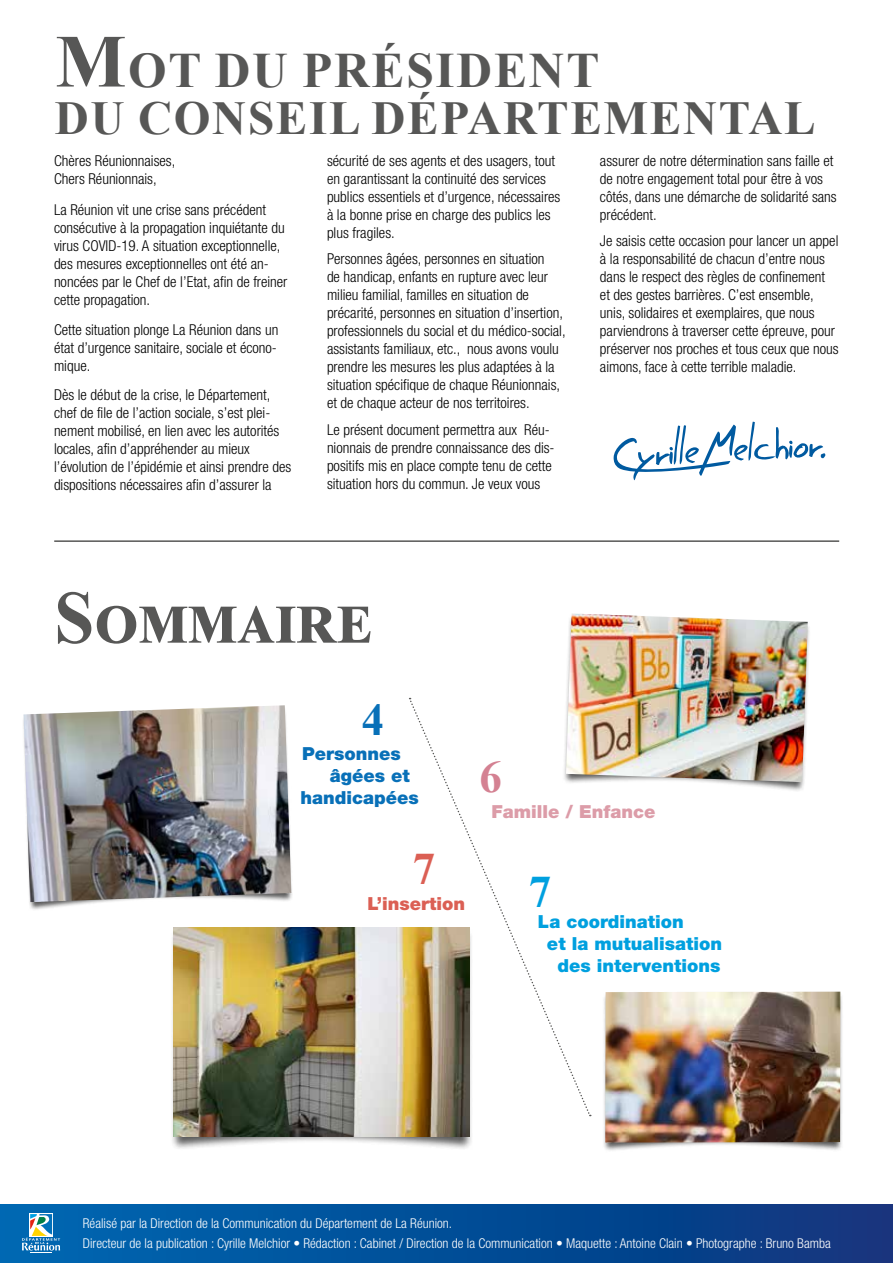
<style>
.page{position:relative;width:893px;height:1263px;background:#fff}
.page>*{position:absolute;margin:0;border:0;box-sizing:border-box;transform-origin:0 0}
.t1{font:700 75px "Times New Roman";color:#575756;scale:.96 1}
.t2{font:700 49.5px "Times New Roman";letter-spacing:.035em;color:#575756}
.t3{font:700 47.25px "Times New Roman";letter-spacing:.035em;color:#575756}
.t4{font:700 45px "Times New Roman";color:#0870b8}
.t5{font:700 45px "Times New Roman";color:#db5f54}
.t6{font:700 45px "Times New Roman";color:#d48192}
.t7{font:700 45px "Times New Roman";color:#00a0df}
.t8{font:900 18px "Helvetica Neue LT Pro";color:#00a0df}
.t9{font:900 18px "Helvetica Neue LT Pro";color:#0870b8}
.t10{font:900 18px "Helvetica Neue LT Pro";color:#dc9ca8}
.t11{font:900 18px "Helvetica Neue LT Pro";color:#db5f54}
.t12{font:300 condensed 15px/18px "Helvetica Neue LT Pro";color:#000}
.t13{font:300 condensed 13.5px/20.4px "Helvetica Neue LT Pro";color:#fff}
.s1{font-size:75px}
</style>
<div class="page">
<svg style="left:613px;top:422px;width:213px;height:58px"></svg>
<hr style="left:54px;top:540px;width:785px;height:2px;background:#575756">
<svg style="left:409px;top:699px;width:182px;height:417px"></svg>
<div style="left:562px;top:613px;width:249px;height:180px;background:#000;opacity:.65"></div>
<img style="left:566px;top:613px;width:242px;height:169px">
<div style="left:602px;top:991px;width:241px;height:161px;background:#000;opacity:.65"></div>
<img style="left:605px;top:992px;width:235px;height:150px">
<div style="left:22px;top:706px;width:271px;height:205px;background:#000;opacity:.65"></div>
<img style="left:24px;top:705px;width:267px;height:197px">
<div style="left:170px;top:927px;width:303px;height:224px;background:#000;opacity:.65"></div>
<img style="left:173px;top:928px;width:296px;height:209px">
<div style="left:0;top:1204px;width:893px;height:59px;background:linear-gradient(to right,#0068b2,#0d347d)"></div>
<div style="left:30px;top:1213px;width:23px;height:23px;background:#fff"></div>
<svg style="left:22px;top:1214px;width:38px;height:39px"></svg>
<h2 class="t2" style="left:55px;top:34px;width:545px"><span class="s1">M</span>OT DU PRÉSIDENT</h2>
<h3 class="t3" style="left:55px;top:84px;width:762px">DU CONSEIL DÉPARTEMENTAL</h3>
<p class="t12" style="left:54px;top:152px;width:123px">Chères Réunionnaises,<br>Chers Réunionnais,</p>
<p class="t12" style="left:54px;top:200px;width:235px">La Réunion vit une crise sans précédent consécutive à la propagation inquiétante du virus COVID-19. A situation exceptionnelle, des mesures exceptionnelles ont été an&shy;noncées par le Chef de l’Etat, afin de freiner cette propagation.</p>
<p class="t12" style="left:54px;top:321px;width:226px;text-align:justify">Cette situation plonge La Réunion dans un état d’urgence sanitaire, sociale et écono&shy;mique.</p>
<p class="t12" style="left:54px;top:386px;width:239px">Dès le début de la crise, le Département, chef de file de l’action sociale, s’est plei&shy;nement mobilisé, en lien avec les autorités locales, afin d’appréhender au mieux l’évolution de l’épidémie et ainsi prendre des dispositions nécessaires afin d’assurer la</p>
<p class="t12" style="left:327px;top:152px;width:235px">sécurité de ses agents et des usagers, tout en garantissant la continuité des services publics essentiels et d’urgence, nécessaires à la bonne prise en charge des publics les plus fragiles.</p>
<p class="t12" style="left:327px;top:250px;width:240px">Personnes âgées, personnes en situation<br>de handicap, enfants en rupture avec leur milieu familial, familles en situation de précarité, personnes en situation d’insertion, professionnels du social et du médico-social, assistants familiaux, etc., nous avons voulu prendre les mesures les plus adaptées à la situation spécifique de chaque Réunionnais, et de chaque acteur de nos territoires.</p>
<p class="t12" style="left:327px;top:421px;width:229px">Le présent document permettra aux Réu&shy;nionnais de prendre connaissance des dis&shy;positifs mis en place compte tenu de cette situation hors du commun. Je veux vous</p>
<p class="t12" style="left:600px;top:152px;width:238px">assurer de notre détermination sans faille et de notre engagement total pour être à vos côtés, dans une démarche de solidarité sans précédent.</p>
<p class="t12" style="left:600px;top:232px;width:240px">Je saisis cette occasion pour lancer un appel à la responsabilité de chacun d’entre nous dans le respect des règles de confinement et des gestes barrières. C’est ensemble, unis, solidaires et exemplaires, que nous parviendrons à traverser cette épreuve, pour préserver nos proches et tous ceux que nous aimons, face à cette terrible maladie.</p>
<h1 class="t1" style="left:54px;top:563px;width:331px">Sommaire</h1>
<h3 class="t4" style="left:362px;top:687px;width:24px">4</h3>
<p class="t9" style="left:302px;top:743px;width:100px">Personnes</p>
<p class="t9" style="left:330px;top:765px;width:82px">âgées et</p>
<p class="t9" style="left:300px;top:786px;width:120px">handicapées</p>
<h3 class="t5" style="left:413px;top:836px;width:24px">7</h3>
<p class="t11" style="left:368px;top:892px;width:99px">L’insertion</p>
<h3 class="t6" style="left:479px;top:744px;width:24px">6</h3>
<p class="t10" style="left:491px;top:801px;width:166px">Famille / Enfance</p>
<h3 class="t7" style="left:529px;top:859px;width:24px">7</h3>
<p class="t8" style="left:538px;top:911px;width:147px">La coordination</p>
<p class="t8" style="left:547px;top:933px;width:177px">et la mutualisation</p>
<p class="t8" style="left:557px;top:954px;width:164px">des interventions</p>
<p class="t13" style="left:83px;top:1213px;width:749px">Réalisé par la Direction de la Communication du Département de La Réunion.<br>Directeur de la publication : Cyrille Melchior • Rédaction : Cabinet / Direction de la Communication • Maquette : Antoine Clain • Photographe : Bruno Bamba</p>
</div>
